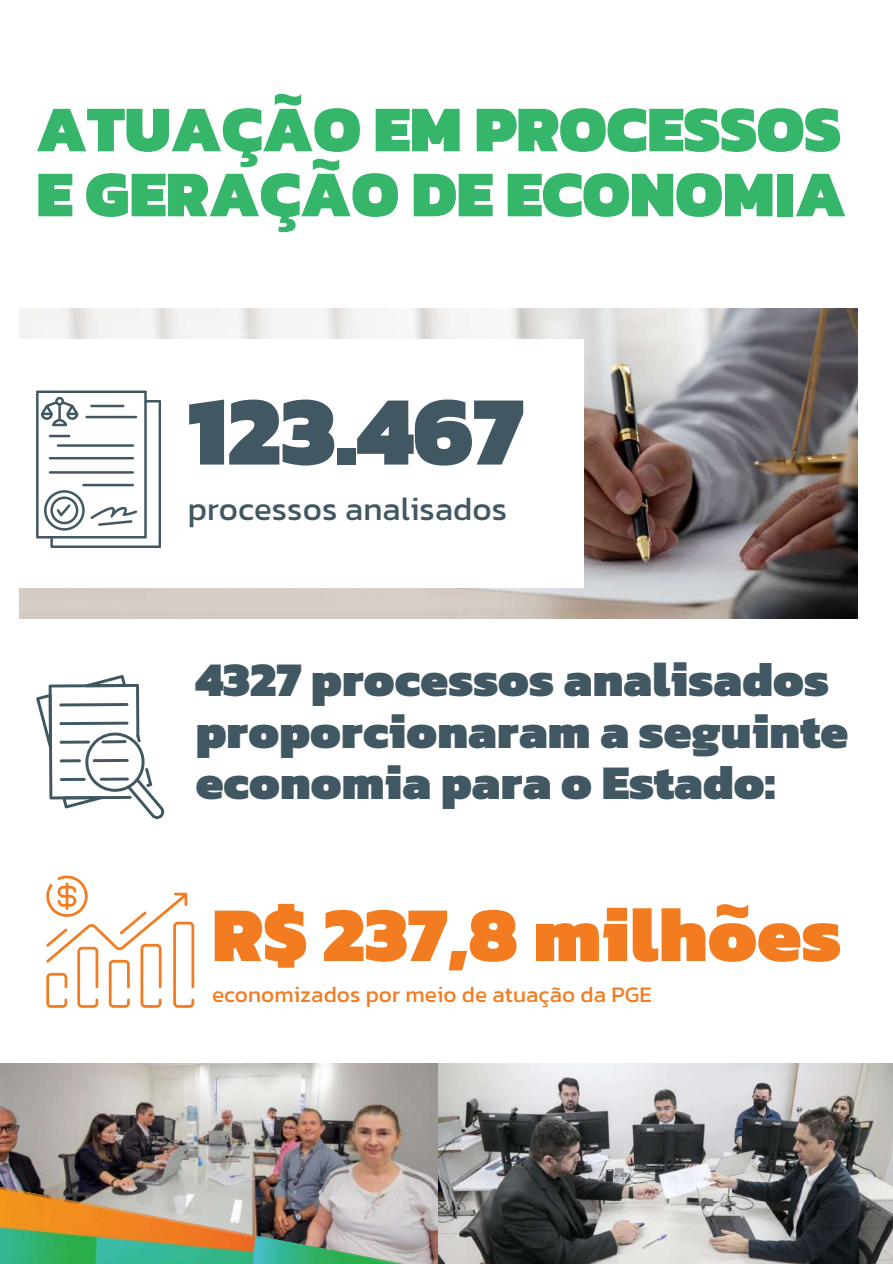
<style>
.page{position:relative;width:893px;height:1264px;background:#fff}
.page>*{position:absolute;margin:0;border:0;box-sizing:border-box;transform-origin:0 0}
.t1{font:900 99.3px "Kanit";color:#415863}
.t2{font:900 78.15px "Kanit";color:#f47c20}
.t3{font:900 65.85px/64.9px "Kanit";letter-spacing:-.005em;color:#35b66a}
.t4{font:900 49.05px/51.4px "Kanit";color:#415863}
.t5{font:33.15px "Kanit";color:#415863}
.t6{font:22.5px "Kanit";color:#f47c20}
</style>
<div class="page">
<img style="left:0;top:1063px;width:438px;height:200px">
<img style="left:0;top:1180px;width:416px;height:83px">
<img style="left:20px;top:308px;width:837px;height:310px">
<div style="left:0;top:339px;width:583px;height:249px;background:#fff"></div>
<svg style="left:36px;top:675px;width:128px;height:144px"></svg>
<svg style="left:36px;top:390px;width:124px;height:157px"></svg>
<svg style="left:46px;top:875px;width:148px;height:132px"></svg>
<img style="left:438px;top:1063px;width:454px;height:200px">
<h3 class="t3" style="left:36px;top:96px;width:811px">ATUAÇÃO EM PROCESSOS<br>E GERAÇÃO DE ECONOMIA</h3>
<h1 class="t1" style="left:188px;top:355px;width:337px">123.467</h1>
<p class="t5" style="left:188px;top:483px;width:321px">processos analisados</p>
<p class="t4" style="left:196px;top:653px;width:654px">4327 processos analisados proporcionaram a seguinte economia para o Estado:</p>
<h2 class="t2" style="left:212px;top:875px;width:630px">R$ 237,8 milhões</h2>
<p class="t6" style="left:212px;top:976px;width:441px">economizados por meio de atuação da PGE</p>
</div>
